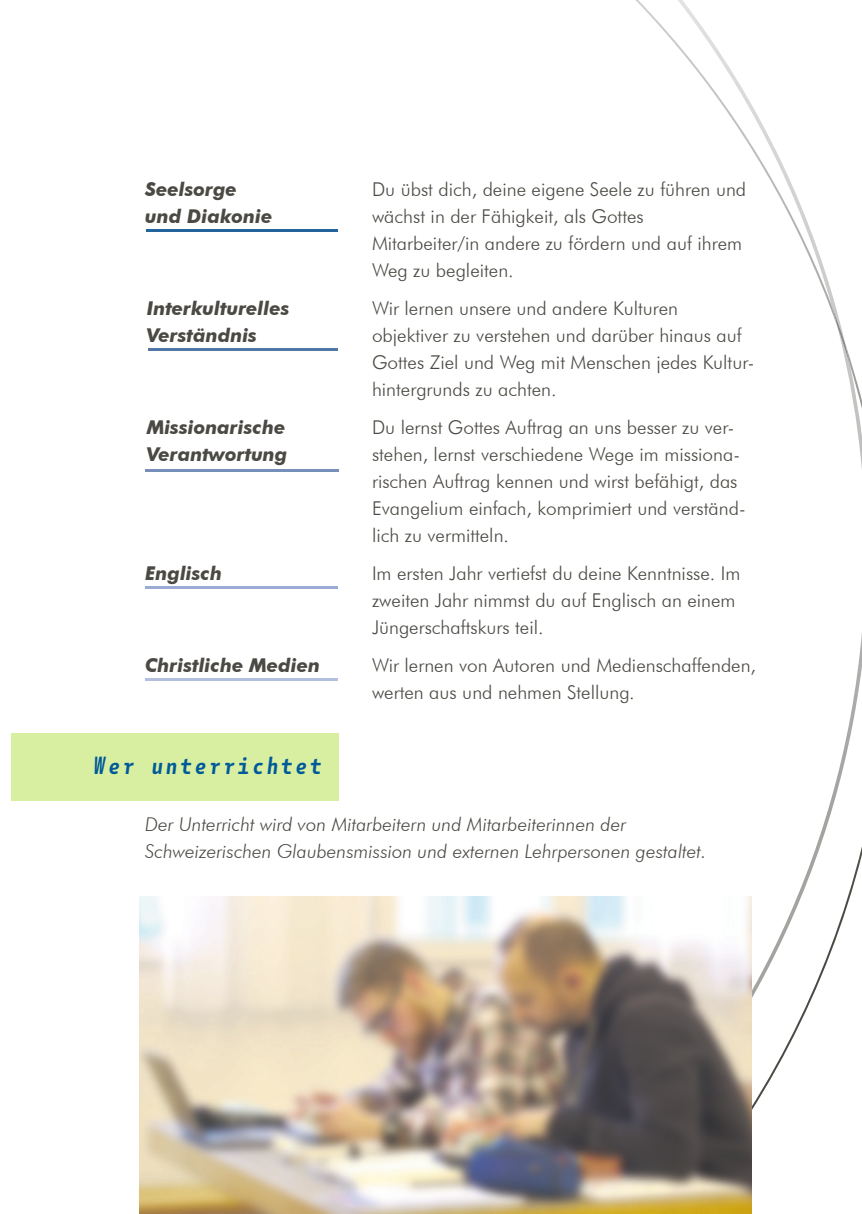
<style>
.page{position:relative;width:862px;height:1214px;background:#fff}
.page>*{position:absolute;margin:0;border:0;box-sizing:border-box;transform-origin:0 0}
.t1{font:italic 600 24px "Botanika Mono";color:#005a99}
.t2{font:300 19px/27px "Futura BT";color:#4b4943}
.t3{font:italic 300 19px/27px "Futura BT";color:#4b4943}
.t4{font:italic 700 19px/27px "Futura BT";color:#4b4943}
</style>
<div class="page">
<svg style="left:635px;top:0;width:227px;height:1213px"></svg>
<img style="left:831px;top:305px;width:19px;height:61px">
<div style="left:11px;top:733px;width:328px;height:67px;background:#d8efa2"></div>
<hr style="left:147px;top:230px;width:191px;height:2px;background:#22649b">
<hr style="left:148px;top:348px;width:190px;height:2px;background:#5077a6">
<hr style="left:145px;top:469px;width:194px;height:2px;background:#758fba">
<hr style="left:145px;top:586px;width:193px;height:2px;background:#9bacd4">
<hr style="left:145px;top:678px;width:193px;height:2px;background:#b2bfde">
<img style="left:139px;top:896px;width:612px;height:317px">
<p class="t4" style="left:145px;top:176px;width:93px">Seelsorge</p>
<p class="t2" style="left:372px;top:175px;width:376px">Du übst dich, deine eigene Seele zu führen und wächst in der Fähigkeit, als Gottes Mitarbeiter/in andere zu fördern und auf ihrem Weg zu begleiten.</p>
<p class="t2" style="left:372px;top:294px;width:384px">Wir lernen unsere und andere Kulturen objektiver zu verstehen und darüber hinaus auf Gottes Ziel und Weg mit Menschen jedes Kultur&shy;hintergrunds zu achten.</p>
<p class="t2" style="left:372px;top:414px;width:375px">Du lernst Gottes Auftrag an uns besser zu ver&shy;stehen, lernst verschiedene Wege im missiona&shy;rischen Auftrag kennen und wirst befähigt, das Evangelium einfach, komprimiert und verständ&shy;lich zu vermitteln.</p>
<p class="t4" style="left:145px;top:560px;width:78px">Englisch</p>
<p class="t2" style="left:372px;top:559px;width:370px">Im ersten Jahr vertiefst du deine Kenntnisse. Im zweiten Jahr nimmst du auf Englisch an einem<br>Jüngerschaftskurs teil.</p>
<p class="t4" style="left:145px;top:652px;width:176px">Christliche Medien</p>
<p class="t2" style="left:372px;top:652px;width:385px">Wir lernen von Autoren und Medienschaffenden, werten aus und nehmen Stellung.</p>
<p class="t4" style="left:145px;top:203px;width:129px">und Diakonie</p>
<p class="t4" style="left:147px;top:294px;width:144px">Interkulturelles<br>Verständnis</p>
<p class="t4" style="left:147px;top:413px;width:142px">Missionarische<br>Verantwortung</p>
<p class="t1" style="left:93px;top:750px;width:232px">Wer unterrichtet</p>
<p class="t3" style="left:145px;top:810px;width:563px">Der Unterricht wird von Mitarbeitern und Mitarbeiterinnen der<br>Schweizerischen Glaubensmission und externen Lehrpersonen gestaltet.</p>
</div>
